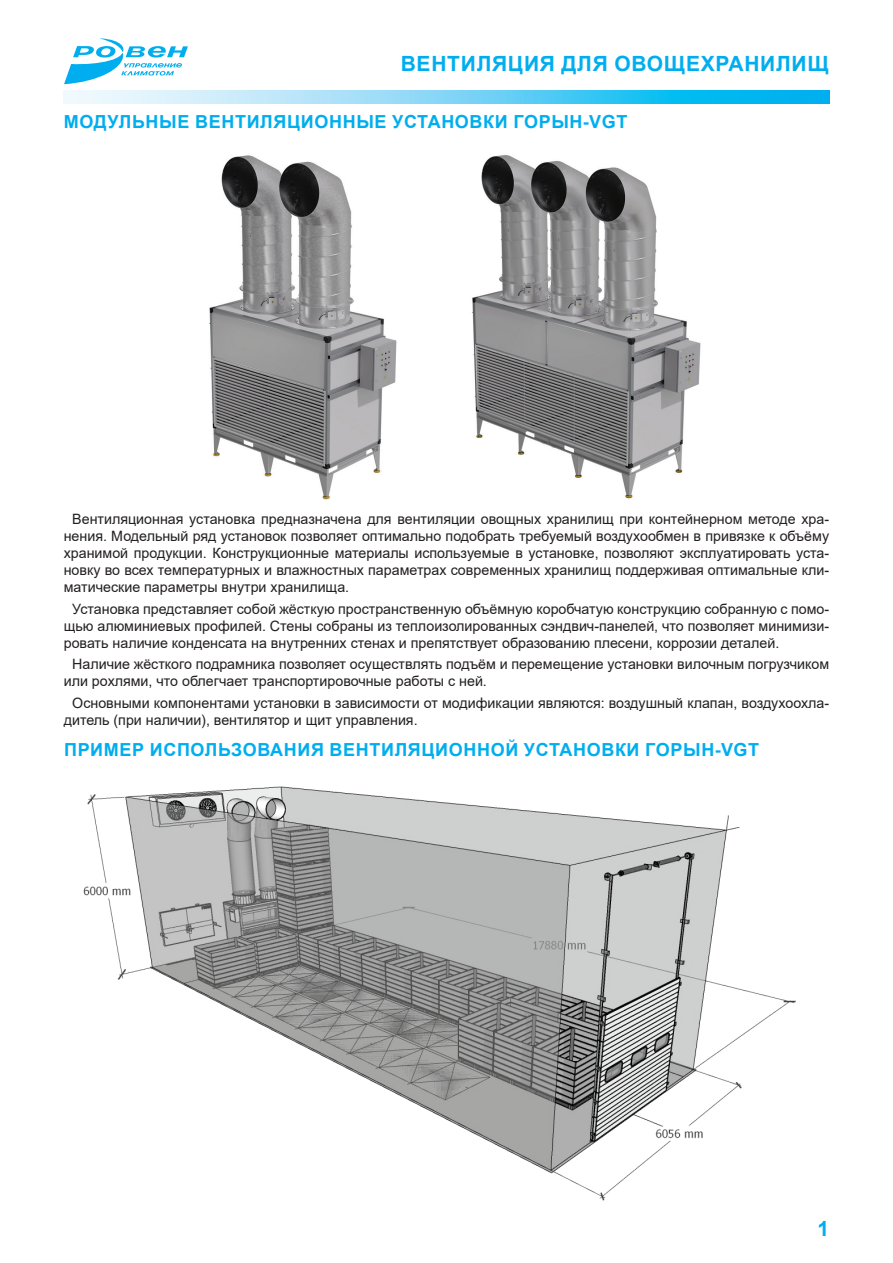
<style>
.page{position:relative;width:893px;height:1263px;background:#fff}
.page>*{position:absolute;margin:0;border:0;box-sizing:border-box;transform-origin:0 0}
.t1{font:700 21px "Arial";letter-spacing:.035em;color:#00aeef}
.t2{font:700 18px "Arial";letter-spacing:.035em;color:#00aeef}
.t3{font:14.25px/17.1px "Arial";color:#231f20;text-align:justify}
</style>
<div class="page">
<svg style="left:64px;top:38px;width:124px;height:46px"></svg>
<svg style="left:64px;top:90px;width:765px;height:13px;background:#76d5f6"></svg>
<img style="left:209px;top:155px;width:188px;height:345px">
<img style="left:83px;top:786px;width:713px;height:415px">
<img style="left:472px;top:155px;width:229px;height:344px">
<h1 class="t1" style="left:401px;top:48px;width:430px">Вентиляция для овощехранилищ</h1>
<p class="t2" style="left:64px;top:109px;width:565px">Модульные вентиляционные установки ГОРЫН-VGT</p>
<p class="t3" style="left:64px;top:510px;width:767px;text-indent:9px">Вентиляционная установка предназначена для вентиляции овощных хранилищ при контейнерном методе хра&shy;нения. Модельный ряд установок позволяет оптимально подобрать требуемый воздухообмен в привязке к объёму хранимой продукции. Конструкционные материалы используемые в установке, позволяют эксплуатировать уста&shy;новку во всех температурных и влажностных параметрах современных хранилищ поддерживая оптимальные кли&shy;матические параметры внутри хранилища.</p>
<p class="t3" style="left:64px;top:600px;width:767px;text-indent:9px">Установка представляет собой жёсткую пространственную объёмную коробчатую конструкцию собранную с помо&shy;щью алюминиевых профилей. Стены собраны из теплоизолированных сэндвич-панелей, что позволяет минимизи&shy;ровать наличие конденсата на внутренних стенах и препятствует образованию плесени, коррозии деталей.</p>
<p class="t3" style="left:64px;top:655px;width:767px;text-indent:9px">Наличие жёсткого подрамника позволяет осуществлять подъём и перемещение установки вилочным погрузчиком или рохлями, что облегчает транспортировочные работы с ней.</p>
<p class="t3" style="left:64px;top:694px;width:767px;text-indent:9px">Основными компонентами установки в зависимости от модификации являются: воздушный клапан, воздухоохла&shy;дитель (при наличии), вентилятор и щит управления.</p>
<p class="t2" style="left:64px;top:737px;width:671px">пример использования вентиляционной установки ГОРЫН-vgt</p>
<h1 class="t1" style="left:817px;top:1213px;width:13px">1</h1>
</div>
